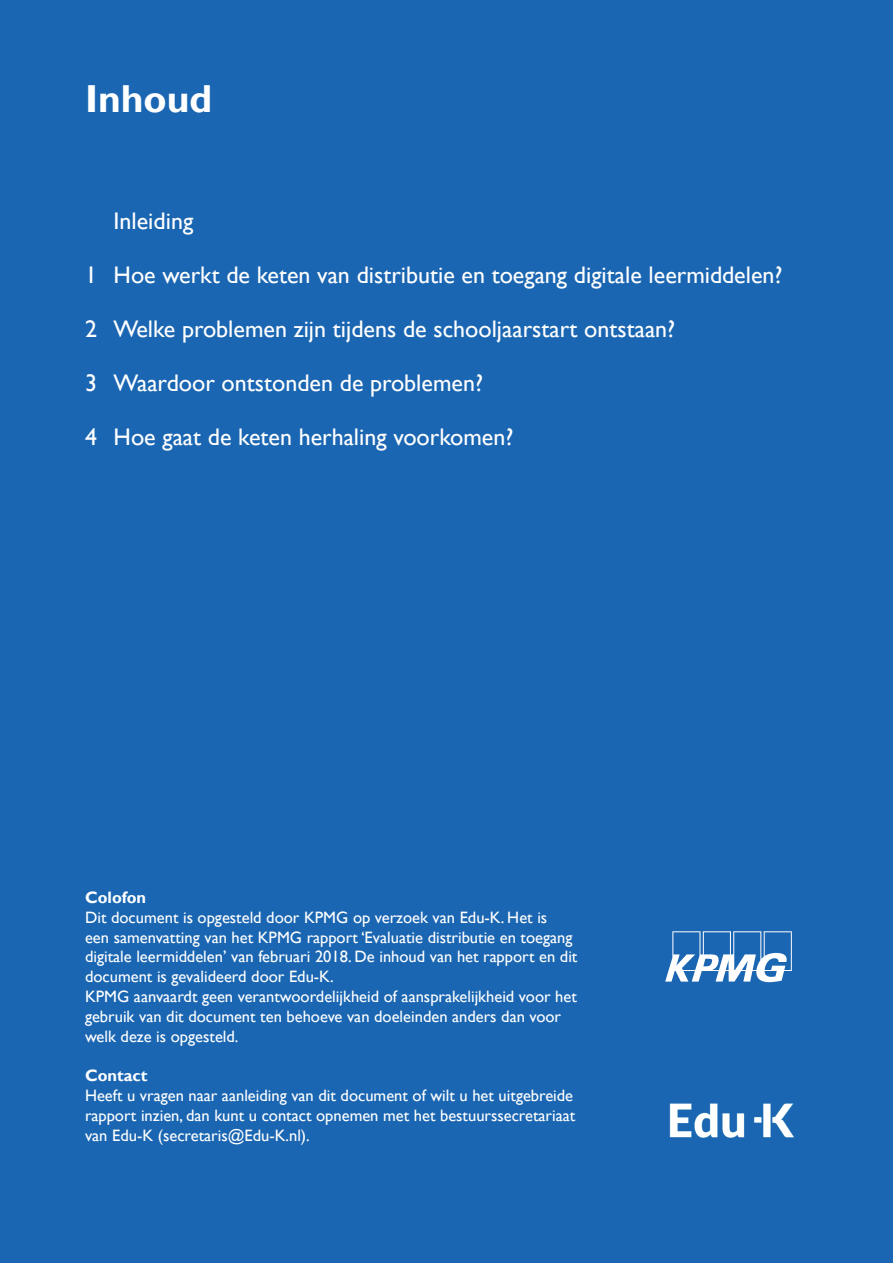
<style>
.page{position:relative;width:893px;height:1263px;background:#fff}
.page>*{position:absolute;margin:0;border:0;box-sizing:border-box;transform-origin:0 0}
.t1{font:700 39px "Gill Sans";color:#fff}
.t2{font:24px "Gill Sans";color:#fff}
.t3{font:16.5px/19.8px "Gill Sans";color:#fff}
.t4{font:700 16.5px "Gill Sans";color:#fff}
</style>
<div class="page">
<div style="left:0;top:0;width:892px;height:1263px;background:#1a66b2"></div>
<img style="left:669px;top:1103px;width:125px;height:35px">
<svg style="left:665px;top:931px;width:127px;height:51px"></svg>
<h1 class="t1" style="left:85px;top:75px;width:129px">Inhoud</h1>
<h2 class="t2" style="left:114px;top:207px;width:81px">Inleiding</h2>
<h2 class="t2" style="left:85px;top:261px;width:699px">1 Hoe werkt de keten van distributie en toegang digitale leermiddelen?</h2>
<h2 class="t2" style="left:85px;top:315px;width:592px">2 Welke problemen zijn tijdens de schooljaarstart ontstaan?</h2>
<h2 class="t2" style="left:85px;top:369px;width:399px">3 Waardoor ontstonden de problemen?</h2>
<h2 class="t2" style="left:85px;top:423px;width:430px">4 Hoe gaat de keten herhaling voorkomen?</h2>
<p class="t4" style="left:85px;top:887px;width:63px">Colofon</p>
<p class="t3" style="left:85px;top:908px;width:494px">Dit document is opgesteld door KPMG op verzoek van Edu-K. Het is<br>een samenvatting van het KPMG rapport ‘Evaluatie distributie en toegang digitale leermiddelen’ van februari 2018. De inhoud van het rapport en dit document is gevalideerd door Edu-K.<br>KPMG aanvaardt geen verantwoordelijkheid of aansprakelijkheid voor het gebruik van dit document ten behoeve van doeleinden anders dan voor welk deze is opgesteld.</p>
<p class="t4" style="left:85px;top:1066px;width:64px">Contact</p>
<p class="t3" style="left:85px;top:1086px;width:492px">Heeft u vragen naar aanleiding van dit document of wilt u het uitgebreide rapport inzien, dan kunt u contact opnemen met het bestuurssecretariaat van Edu-K (secretaris@Edu-K.nl).</p>
</div>
